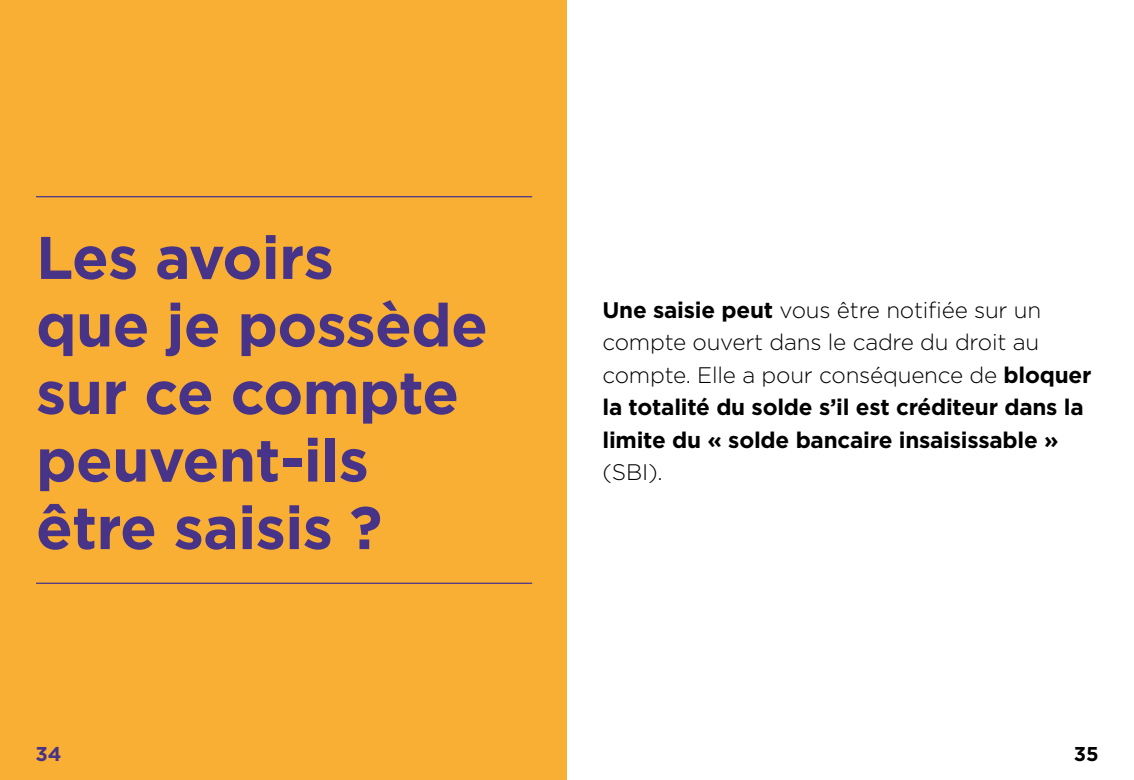
<style>
.page{position:relative;width:1134px;height:780px;background:#fff}
.page>*{position:absolute;margin:0;border:0;box-sizing:border-box;transform-origin:0 0}
.H1_-_chapitres{font:700 60px/67.5px "Gotham";letter-spacing:-.01em;color:#473387}
.Texte{font:700 22.5px/32.5px "Gotham";letter-spacing:-.01em;color:#000}
.t1{font:700 20px "Gotham";color:#473387}
.t2{font:700 20px "Gotham";color:#000}
.s1{font-weight:300}
</style>
<div class="page">
<div style="left:0;top:0;width:567px;height:780px;background:#f8af34"></div>
<hr style="left:36px;top:582px;width:496px;height:2px;background:#473387">
<hr style="left:36px;top:196px;width:496px;height:1px;background:#473387">
<h1 class="H1_-_chapitres" style="left:36px;top:223px;width:453px">Les avoirs<br>que je possède sur ce compte peuvent-ils être saisis ?</h1>
<p class="Texte" style="left:602px;top:293px;width:491px">Une saisie peut <span class="s1">vous être notifiée sur un compte ouvert dans le cadre du droit au compte. Elle a pour conséquence de</span> bloquer la totalité du solde s’il est créditeur dans la limite du « solde bancaire insaisissable » <span class="s1">(SBI).</span></p>
<p class="t1" style="left:35px;top:740px;width:28px">34</p>
<p class="t2" style="left:1074px;top:740px;width:26px">35</p>
</div>
